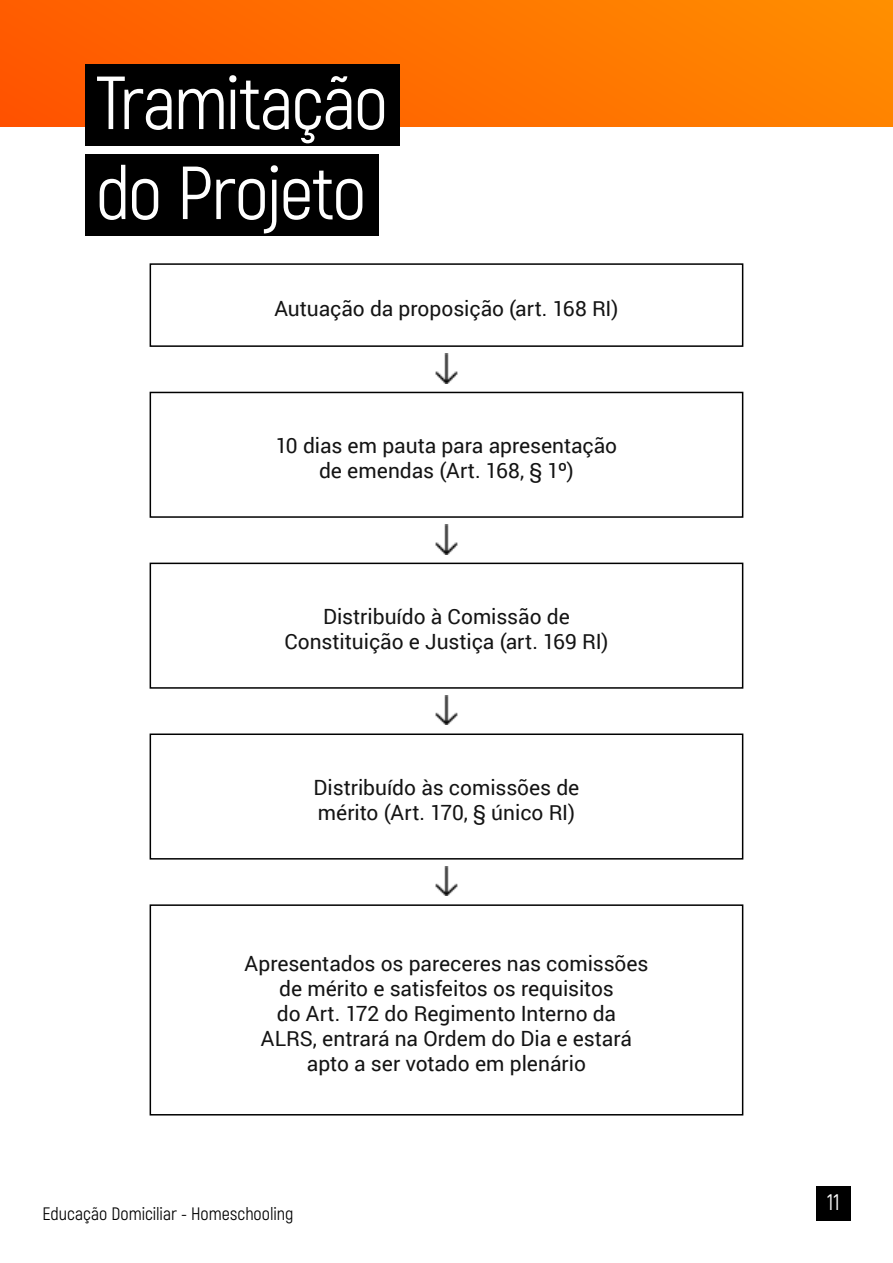
<style>
.page{position:relative;width:893px;height:1263px;background:#fff}
.page>*{position:absolute;margin:0;border:0;box-sizing:border-box;transform-origin:0 0}
.t1{font:75px/90px "Akrobat";letter-spacing:-.03em;color:#fff}
.t2{font:22.5px "Akrobat";color:#fff}
.t3{font:21px/25.2px "Roboto";letter-spacing:-.005em;color:#141414;text-align:center}
.t4{font:18px "Akrobat";color:#000}
</style>
<div class="page">
<div style="left:1px;top:1px;width:891px;height:126px;background:linear-gradient(to right,#ff5a00,#ff8900)"></div>
<div style="left:816px;top:1186px;width:34px;height:34px;background:#000"></div>
<div style="left:85px;top:64px;width:315px;height:81px;background:#000"></div>
<div style="left:85px;top:154px;width:293px;height:81px;background:#000"></div>
<div style="left:150px;top:263px;width:593px;height:84px;border:2px solid #000"></div>
<div style="left:150px;top:392px;width:593px;height:126px;border:2px solid #000"></div>
<div style="left:150px;top:563px;width:593px;height:126px;border:2px solid #000"></div>
<div style="left:150px;top:733px;width:593px;height:126px;border:2px solid #000"></div>
<div style="left:150px;top:904px;width:593px;height:211px;border:2px solid #000"></div>
<img style="left:435px;top:354px;width:23px;height:29px">
<img style="left:435px;top:524px;width:23px;height:30px">
<img style="left:435px;top:695px;width:23px;height:30px">
<img style="left:435px;top:866px;width:23px;height:30px">
<h1 class="t1" style="left:96px;top:58px;width:294px">Tramitação do Projeto</h1>
<p class="t3" style="left:274px;top:295px;width:345px">Autuação da proposição (art. 168 RI)</p>
<p class="t3" style="left:276px;top:432px;width:343px">10 dias em pauta para apresentação de emendas (Art. 168, § 1º)</p>
<p class="t3" style="left:284px;top:603px;width:326px">Distribuído à Comissão de<br>Constituição e Justiça (art. 169 RI)</p>
<p class="t3" style="left:314px;top:774px;width:267px;text-align:left">Distribuído às comissões de mérito (Art. 170, § único RI)</p>
<p class="t3" style="left:245px;top:950px;width:405px">Apresentados os pareceres nas comissões de mérito e satisfeitos os requisitos<br>do Art. 172 do Regimento Interno da<br>ALRS, entrará na Ordem do Dia e estará apto a ser votado em plenário</p>
<p class="t4" style="left:43px;top:1203px;width:252px">Educação Domiciliar - Homeschooling</p>
<p class="t2" style="left:827px;top:1189px;width:14px">11</p>
</div>
